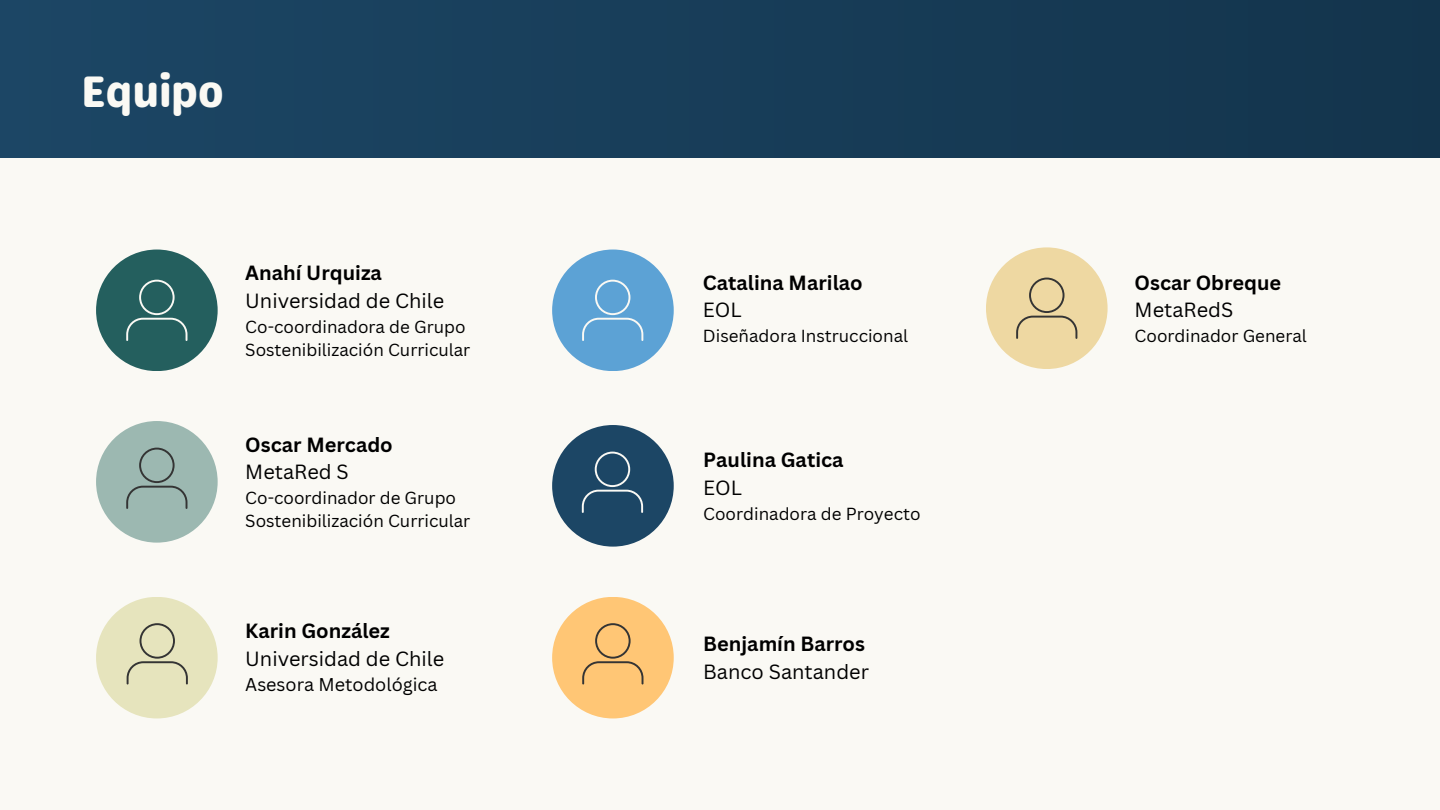
<style>
.page{position:relative;width:1440px;height:810px;background:#faf9f4}
.page>*{position:absolute;margin:0;border:0;box-sizing:border-box;transform-origin:0 0}
.t1{font:44px "Genty Sans";color:#faf9f4}
.t2{font:700 20px/27.8px "Canva Sans";color:#000}
.t3{font:20px/27.8px "Canva Sans";color:#000}
.t4{font:18px "Canva Sans";color:#000}
.t5{font:17px/23.2px "Canva Sans";color:#000}
.s1{font-weight:700}
.s2{font-weight:400}
</style>
<div class="page">
<div style="left:0;top:0;width:1440px;height:157px;background:#183d59"></div>
<div style="left:96px;top:250px;width:122px;height:121px;background:#245f5e;border-radius:50%"></div>
<svg style="left:126px;top:280px;width:61px;height:61px"></svg>
<div style="left:96px;top:421px;width:122px;height:122px;background:#9cb8b1;border-radius:50%"></div>
<svg style="left:126px;top:448px;width:61px;height:61px"></svg>
<div style="left:96px;top:597px;width:122px;height:121px;background:#e6e4bd;border-radius:50%"></div>
<svg style="left:127px;top:623px;width:61px;height:61px"></svg>
<div style="left:552px;top:250px;width:122px;height:121px;background:#5ca2d5;border-radius:50%"></div>
<svg style="left:582px;top:280px;width:61px;height:61px"></svg>
<div style="left:552px;top:425px;width:122px;height:122px;background:#1c4665;border-radius:50%"></div>
<svg style="left:582px;top:452px;width:61px;height:61px"></svg>
<div style="left:552px;top:597px;width:122px;height:121px;background:#ffc675;border-radius:50%"></div>
<svg style="left:582px;top:623px;width:61px;height:61px"></svg>
<div style="left:986px;top:247px;width:122px;height:122px;background:#eed8a2;border-radius:50%"></div>
<svg style="left:1016px;top:278px;width:61px;height:61px"></svg>
<h1 class="t1" style="left:81px;top:65px;width:144px">Equipo</h1>
<p class="t2" style="left:245px;top:259px;width:138px">Anahí Urquiza</p>
<p class="t3" style="left:245px;top:286px;width:201px">Universidad de Chile</p>
<p class="t5" style="left:245px;top:314px;width:227px">Co-coordinadora de Grupo<br>Sostenibilización Curricular</p>
<p class="t2" style="left:245px;top:430px;width:149px">Oscar Mercado</p>
<p class="t3" style="left:245px;top:458px;width:105px">MetaRed S</p>
<p class="t5" style="left:245px;top:486px;width:227px">Co-coordinador de Grupo<br>Sostenibilización Curricular</p>
<p class="t3" style="left:245px;top:616px;width:201px"><span class="s1">Karin González<br></span>Universidad de Chile</p>
<p class="t4" style="left:245px;top:672px;width:194px">Asesora Metodológica</p>
<p class="t2" style="left:703px;top:268px;width:161px">Catalina Marilao</p>
<p class="t3" style="left:703px;top:296px;width:41px">EOL</p>
<p class="t5" style="left:703px;top:324px;width:207px">Diseñadora Instruccional</p>
<p class="t2" style="left:703px;top:446px;width:142px">Paulina Gatica</p>
<p class="t3" style="left:703px;top:473px;width:41px">EOL</p>
<p class="t5" style="left:703px;top:502px;width:219px">Coordinadora de Proyecto</p>
<p class="t2" style="left:703px;top:629px;width:167px">Benjamín Barros<br><span class="s2">Banco Santander</span></p>
<p class="t2" style="left:1135px;top:268px;width:148px">Oscar Obreque</p>
<p class="t3" style="left:1135px;top:296px;width:100px">MetaRedS</p>
<p class="t5" style="left:1135px;top:324px;width:174px">Coordinador General</p>
</div>
